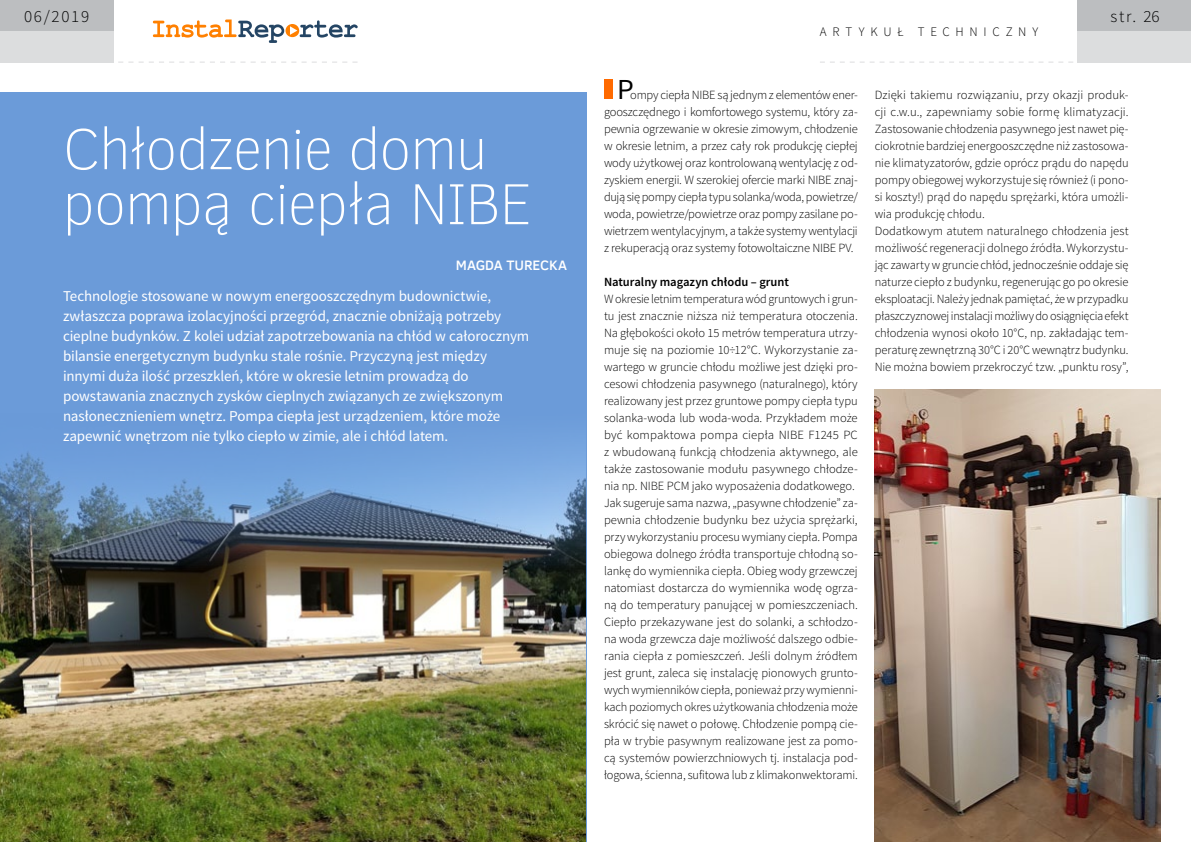
<style>
.page{position:relative;width:1191px;height:842px;background:#fff}
.page>*{position:absolute;margin:0;border:0;box-sizing:border-box;transform-origin:0 0}
.t1{font:100 59px/55px "Clear Sans";letter-spacing:-.02em;color:#fff}
.t2{font:29px "Source Sans Pro";color:#000}
.t3{font:300 17px "Source Sans Pro";letter-spacing:.1em;color:#000}
.t4{font:15px/20px "Source Sans Pro";letter-spacing:-.005em;color:#fff}
.t5{font:500 14px "Clear Sans";letter-spacing:-.01em;color:#fff}
.t6{font:300 13px "Source Sans Pro";letter-spacing:.44em;color:#000}
.t7{font:300 12.5px/17px "Source Sans Pro";letter-spacing:-.01em;color:#000}
.t8{font:600 12.5px "Source Sans Pro";letter-spacing:-.005em;color:#000}
</style>
<div class="page">
<div style="left:1077px;top:0;width:114px;height:31px;background:#bcbec0"></div>
<div style="left:1077px;top:31px;width:114px;height:31px;background:#dcddde"></div>
<svg style="left:153px;top:20px;width:204px;height:23px"></svg>
<div style="left:0;top:0;width:113px;height:31px;background:#bcbec0"></div>
<div style="left:0;top:31px;width:113px;height:31px;background:#dcddde"></div>
<svg style="left:108px;top:62px;width:249px;height:1px"></svg>
<svg style="left:820px;top:62px;width:263px;height:1px"></svg>
<div style="left:0;top:93px;width:587px;height:749px;background:#6b9bd9"></div>
<img style="left:0;top:444px;width:586px;height:398px">
<div style="left:604px;top:79px;width:8px;height:20px;background:#ff6a00"></div>
<img style="left:874px;top:389px;width:286px;height:453px">
<h3 class="t3" style="left:24px;top:6px;width:67px">06/2019</h3>
<h3 class="t3" style="left:1110px;top:6px;width:50px">str. 26</h3>
<p class="t6" style="left:820px;top:24px;width:220px">artykuł techniczny</p>
<h1 class="t1" style="left:62px;top:121px;width:471px">Chłodzenie domu pompą ciepła NIBE</h1>
<p class="t5" style="left:456px;top:255px;width:113px">MAGDA TURECKA</p>
<p class="t4" style="left:63px;top:286px;width:468px">Technologie stosowane w nowym energooszczędnym budownictwie, zwłaszcza poprawa izolacyjności przegród, znacznie obniżają potrzeby cieplne budynków. Z kolei udział zapotrzebowania na chłód w całorocznym bilansie energetycznym budynku stale rośnie. Przyczyną jest między innymi duża ilość przeszkleń, które w okresie letnim prowadzą do powstawania znacznych zysków cieplnych związanych ze zwiększonym nasłonecznieniem wnętrz. Pompa ciepła jest urządzeniem, które może zapewnić wnętrzom nie tylko ciepło w zimie, ale i chłód latem.</p>
<h2 class="t2" style="left:617px;top:72px;width:18px">P</h2>
<p class="t7" style="left:604px;top:87px;width:255px;text-align:justify;text-indent:26px">ompy ciepła NIBE są jednym z elementów ener&shy;gooszczędnego i komfortowego systemu, który za&shy;pewnia ogrzewanie w okresie zimowym, chłodzenie w okresie letnim, a przez cały rok produkcję ciepłej wody użytkowej oraz kontrolowaną wentylację z od&shy;zyskiem energii. W szerokiej ofercie marki NIBE znaj&shy;dują się pompy ciepła typu solanka/woda, powietrze/ woda, powietrze/powietrze oraz pompy zasilane po&shy;wietrzem wentylacyjnym, a także systemy wentylacji z rekuperacją oraz systemy fotowoltaiczne NIBE PV.</p>
<p class="t8" style="left:604px;top:274px;width:186px">Naturalny magazyn chłodu – grunt</p>
<p class="t7" style="left:604px;top:291px;width:255px">W okresie letnim temperatura wód gruntowych i grun&shy;tu jest znacznie niższa niż temperatura otoczenia.<br>Na głębokości około 15 metrów temperatura utrzy&shy;muje się na poziomie 10÷12°C. Wykorzystanie za&shy;wartego w gruncie chłodu możliwe jest dzięki pro&shy;cesowi chłodzenia pasywnego (naturalnego), który realizowany jest przez gruntowe pompy ciepła typu solanka-woda lub woda-woda. Przykładem może być kompaktowa pompa ciepła NIBE F1245 PC z wbudowaną funkcją chłodzenia aktywnego, ale także zastosowanie modułu pasywnego chłodze&shy;nia np. NIBE PCM jako wyposażenia dodatkowego.<br>Jak sugeruje sama nazwa, „pasywne chłodzenie” za&shy;pewnia chłodzenie budynku bez użycia sprężarki, przy wykorzystaniu procesu wymiany ciepła. Pompa obiegowa dolnego źródła transportuje chłodną so&shy;lankę do wymiennika ciepła. Obieg wody grzewczej natomiast dostarcza do wymiennika wodę ogrza&shy;ną do temperatury panującej w pomieszczeniach.<br>Ciepło przekazywane jest do solanki, a schłodzo&shy;na woda grzewcza daje możliwość dalszego odbie&shy;rania ciepła z pomieszczeń. Jeśli dolnym źródłem jest grunt, zaleca się instalację pionowych grunto&shy;wych wymienników ciepła, ponieważ przy wymienni&shy;kach poziomych okres użytkowania chłodzenia może skrócić się nawet o połowę. Chłodzenie pompą cie&shy;pła w trybie pasywnym realizowane jest za pomo&shy;cą systemów powierzchniowych tj. instalacja pod&shy;łogowa, ścienna, sufitowa lub z klimakonwektorami.</p>
<p class="t7" style="left:874px;top:87px;width:255px">Dzięki takiemu rozwiązaniu, przy okazji produk&shy;cji c.w.u., zapewniamy sobie formę klimatyzacji.<br>Zastosowanie chłodzenia pasywnego jest nawet pię&shy;ciokrotnie bardziej energooszczędne niż zastosowa&shy;nie klimatyzatorów, gdzie oprócz prądu do napędu pompy obiegowej wykorzystuje się również (i pono&shy;si koszty!) prąd do napędu sprężarki, która umożli&shy;wia produkcję chłodu.<br>Dodatkowym atutem naturalnego chłodzenia jest możliwość regeneracji dolnego źródła. Wykorzystu&shy;jąc zawarty w gruncie chłód, jednocześnie oddaje się naturze ciepło z budynku, regenerując go po okresie eksploatacji. Należy jednak pamiętać, że w przypadku płaszczyznowej instalacji możliwy do osiągnięcia efekt chłodzenia wynosi około 10°C, np. zakładając tem&shy;peraturę zewnętrzną 30°C i 20°C wewnątrz budynku.<br>Nie można bowiem przekroczyć tzw. „punktu rosy”,</p>
</div>
